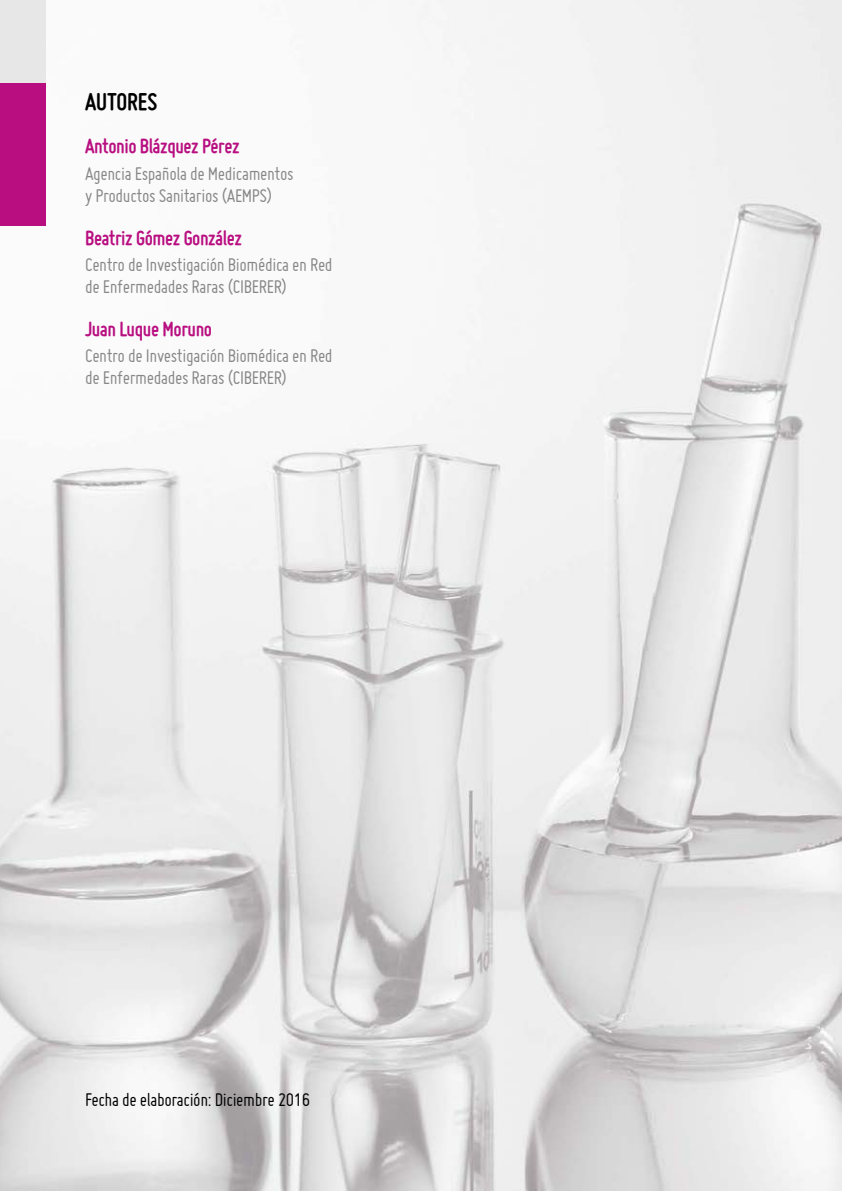
<style>
.page{position:relative;width:842px;height:1191px;background:#fff}
.page>*{position:absolute;margin:0;border:0;box-sizing:border-box;transform-origin:0 0}
.t1{font:700 26px "Miso";letter-spacing:-.005em;color:#000}
.t2{font:700 22px "Miso";letter-spacing:-.02em;color:#b80e80}
.t3{font:20px/22px "Miso";letter-spacing:-.02em;color:#878787}
.t4{font:20px "Miso";letter-spacing:-.02em;color:#000}
</style>
<div class="page">
<img style="left:0;top:0;width:842px;height:1191px">
<div style="left:0;top:0;width:45px;height:142px;background:#e7e7e7"></div>
<div style="left:0;top:83px;width:45px;height:142px;background:#b80e80"></div>
<h1 class="t1" style="left:85px;top:87px;width:74px">AUTORES</h1>
<p class="t2" style="left:85px;top:134px;width:156px">Antonio Blázquez Pérez</p>
<p class="t3" style="left:85px;top:162px;width:210px">Agencia Española de Medicamentos y Productos Sanitarios (AEMPS)</p>
<p class="t2" style="left:85px;top:225px;width:158px">Beatriz Gómez González</p>
<p class="t3" style="left:85px;top:253px;width:249px">Centro de Investigación Biomédica en Red de Enfermedades Raras (CIBERER)</p>
<p class="t2" style="left:85px;top:316px;width:129px">Juan Luque Moruno</p>
<p class="t3" style="left:85px;top:344px;width:249px">Centro de Investigación Biomédica en Red de Enfermedades Raras (CIBERER)</p>
<p class="t4" style="left:85px;top:1088px;width:227px">Fecha de elaboración: Diciembre 2016</p>
</div>
